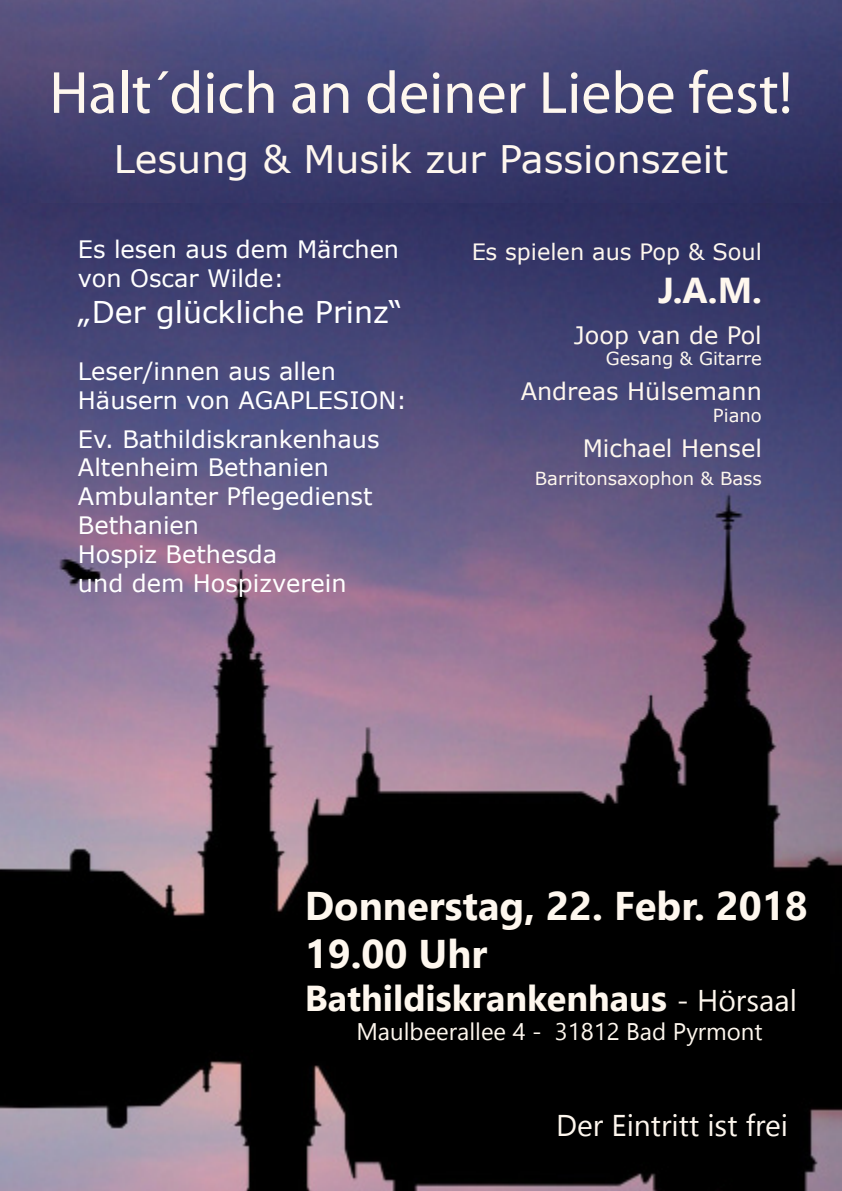
<style>
.page{position:relative;width:842px;height:1191px;background:#fff}
.page>*{position:absolute;margin:0;border:0;box-sizing:border-box;transform-origin:0 0}
.t1{font:60px "Myriad Pro";color:#fef7ee}
.t2{font:700 40px "Gadugi";color:#fef7ee}
.t3{font:38px "MS Reference Sans Serif";color:#fef7ee}
.t4{font:700 36px "Gadugi";color:#fef7ee}
.t5{font:30px "MS Reference Sans Serif";color:#fff}
.t6{font:30px "Gadugi";color:#fef7ee}
.t7{font:24px/28.8px "MS Reference Sans Serif";color:#fff}
.t8{font:24px "MS Reference Sans Serif";color:#fef7ee}
.t9{font:24px "Gadugi";color:#fef7ee}
.t10{font:22.5px "MS Reference Sans Serif";color:#fef7ee}
.t11{font:18px "MS Reference Sans Serif";color:#fef7ee}
.s1{font-weight:400;font-size:30px}
</style>
<div class="page">
<img style="left:0;top:202px;width:841px;height:772px">
<img style="left:0;top:0;width:841px;height:202px">
<img style="left:0;top:974px;width:842px;height:217px">
<p class="t1" style="left:49px;top:56px;width:744px">Halt´dich an deiner Liebe fest!</p>
<p class="t3" style="left:114px;top:135px;width:616px">Lesung &amp; Musik zur Passionszeit</p>
<p class="t7" style="left:78px;top:234px;width:323px">Es lesen aus dem Märchen von Oscar Wilde:</p>
<p class="t5" style="left:78px;top:293px;width:326px">„Der glückliche Prinz“</p>
<p class="t7" style="left:78px;top:356px;width:260px">Leser/innen aus allen</p>
<p class="t7" style="left:78px;top:385px;width:331px">Häusern von AGAPLESION:</p>
<p class="t7" style="left:78px;top:424px;width:303px">Ev. Bathildiskrankenhaus</p>
<p class="t7" style="left:78px;top:452px;width:252px">Altenheim Bethanien</p>
<p class="t7" style="left:78px;top:481px;width:296px">Ambulanter Pflegedienst</p>
<p class="t7" style="left:78px;top:510px;width:123px">Bethanien</p>
<p class="t7" style="left:78px;top:539px;width:201px">Hospiz Bethesda</p>
<p class="t7" style="left:78px;top:568px;width:270px">und dem Hospizverein</p>
<p class="t10" style="left:471px;top:237px;width:292px">Es spielen aus Pop &amp; Soul</p>
<h3 class="t4" style="left:658px;top:268px;width:105px">J.A.M.</h3>
<p class="t8" style="left:574px;top:319px;width:189px">Joop van de Pol</p>
<p class="t11" style="left:606px;top:347px;width:158px">Gesang &amp; Gitarre</p>
<p class="t8" style="left:521px;top:376px;width:243px">Andreas Hülsemann</p>
<p class="t11" style="left:713px;top:403px;width:50px">Piano</p>
<p class="t8" style="left:583px;top:432px;width:181px">Michael Hensel</p>
<p class="t11" style="left:535px;top:467px;width:229px">Barritonsaxophon &amp; Bass</p>
<p class="t2" style="left:305px;top:882px;width:505px">Donnerstag, 22. Febr. 2018</p>
<p class="t2" style="left:305px;top:930px;width:184px">19.00 Uhr</p>
<p class="t4" style="left:305px;top:977px;width:494px">Bathildiskrankenhaus <span class="s1">- Hörsaal</span></p>
<p class="t9" style="left:356px;top:1017px;width:408px">Maulbeerallee 4 - 31812 Bad Pyrmont</p>
<p class="t6" style="left:556px;top:1106px;width:233px">Der Eintritt ist frei</p>
</div>
